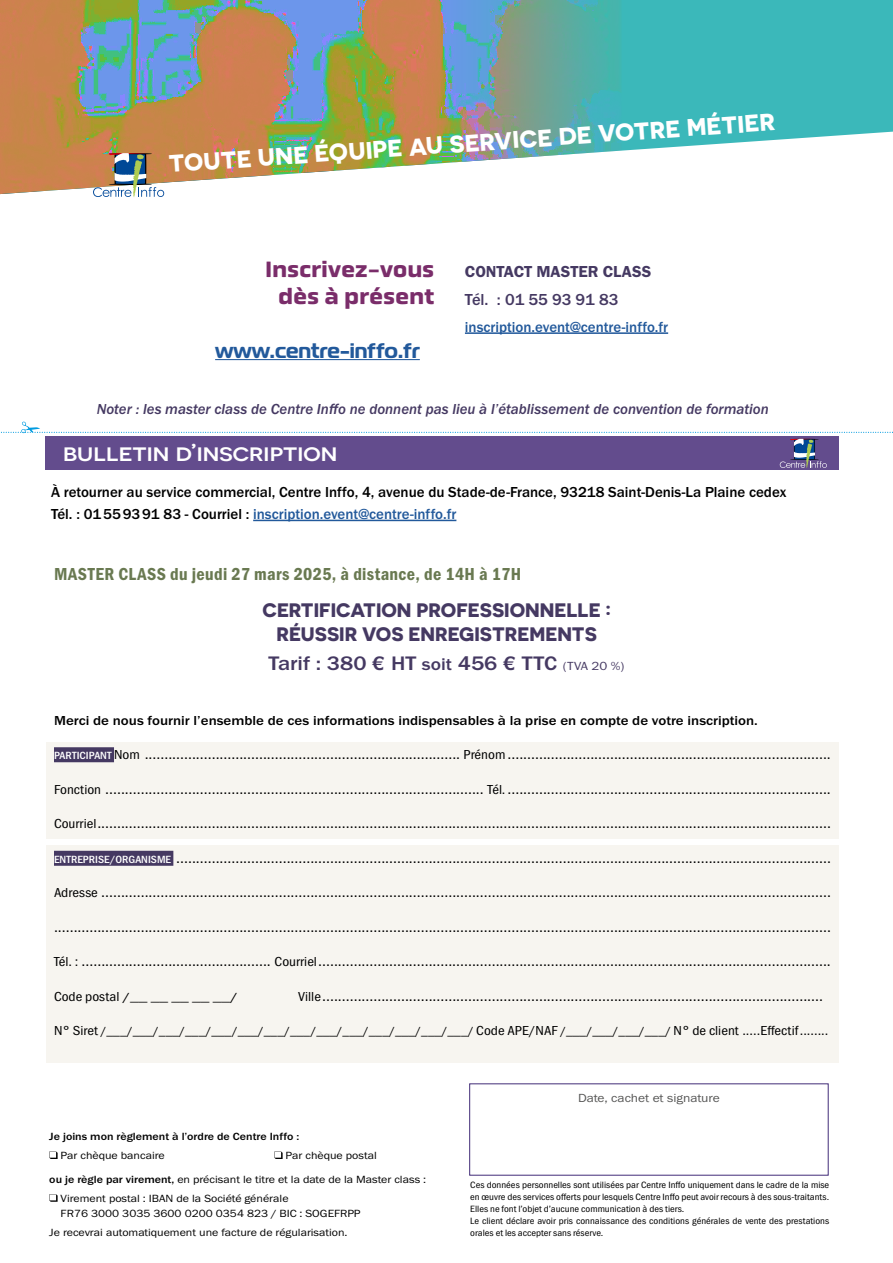
<style>
.page{position:relative;width:893px;height:1263px;background:#fff}
.page>*{position:absolute;margin:0;border:0;box-sizing:border-box;transform-origin:0 0}
.t1{font:500 24.3px "Novecentosanswide";letter-spacing:-.02em;color:#fff;scale:1.11 1}
.t2{font:700 24px "Novecentosanswide";color:#fff}
.t3{font:700 22.5px/27px "Obvia Wide";letter-spacing:-.01em;color:#7a2d6a;text-align:center}
.t4{font:700 21px "Magistral";color:#22599b}
.t5{font:500 20.25px "Franklin Gothic URW";color:#453962;scale:1.11 1}
.t6{font:700 19.5px/24px "Novecentosanswide";color:#453962;text-align:center}
.t7{font:18px "Franklin Gothic URW Con Dem";letter-spacing:.02em;color:#697951}
.t8{font:16.5px "Franklin Gothic URW Dem";color:#453962}
.t9{font:500 16.5px "Franklin Gothic URW";color:#453962}
.t10{font:500 15px/22.2px "Franklin Gothic URW";color:#000}
.t11{font:15px "Franklin Gothic URW Med Ita";color:#453962}
.t12{font:500 15px "Franklin Gothic URW";color:#22599b}
.t13{font:14.85px "Franklin Gothic URW Cond";color:#000;scale:1.11 1}
.t14{font:500 13.5px "Franklin Gothic URW";color:#000;scale:1.11 1}
.t15{font:12.15px "Franklin Gothic URW Cond";color:#000;scale:1.11 1}
.t16{font:12.15px "Franklin Gothic URW Cond";color:#000;scale:1.43 1}
.t17{font:12.15px "Franklin Gothic URW Boo";letter-spacing:-.005em;color:#565655;scale:1.11 1}
.t18{font:10.8px/23.5px "Franklin Gothic URW Boo";color:#000;scale:1.11 1}
.t19{font:500 10.8px "Franklin Gothic URW";color:#000;scale:1.11 1}
.t20{font:9.45px/12px "Franklin Gothic URW Cond";color:#000;scale:1.11 1}
.s1{color:#22599b}
.s2{font-size:17.55px}
.s3{font-family:"Franklin Gothic URW Boo";font-weight:400;font-size:12.15px}
.s4{font-weight:500;font-size:10.8px;color:#fff}
.s5{font-size:13.5px}
.s6{font-family:"Franklin Gothic URW";font-weight:500}
</style>
<div class="page">
<hr style="left:253px;top:520px;width:203px;height:1px;background:#22599b">
<div style="left:622px;top:0;width:271px;height:151px;background:#3bb8ba"></div>
<img style="left:0;top:0;width:622px;height:194px">
<svg style="left:1px;top:422px;width:892px;height:11px"></svg>
<div style="left:46px;top:436px;width:793px;height:33px;background:#634c8d"></div>
<svg style="left:780px;top:439px;width:47px;height:29px"></svg>
<div style="left:47px;top:846px;width:792px;height:217px;background:#f7f5f0"></div>
<div style="left:47px;top:742px;width:792px;height:96px;background:#f7f5f0"></div>
<div style="left:54px;top:747px;width:60px;height:15px;background:#453962"></div>
<div style="left:54px;top:851px;width:119px;height:15px;background:#453962"></div>
<hr style="left:215px;top:359px;width:205px;height:1px;background:#22599b">
<hr style="left:465px;top:332px;width:203px;height:2px;background:#22599b">
<svg style="left:93px;top:153px;width:71px;height:44px"></svg>
<svg style="left:49px;top:1151px;width:9px;height:8px"></svg>
<svg style="left:274px;top:1151px;width:9px;height:8px"></svg>
<svg style="left:49px;top:1194px;width:9px;height:8px"></svg>
<h2 class="t2" style="left:168px;top:149px;width:609px;rotate:-4deg">TOUTE UNE ÉQUIPE AU SERVICE DE VOTRE MÉTIER</h2>
<h3 class="t3" style="left:265px;top:256px;width:171px">Inscrivez-vous dès à présent</h3>
<p class="t8" style="left:465px;top:261px;width:188px">CONTACT MASTER CLASS</p>
<p class="t9" style="left:465px;top:289px;width:155px">Tél. : 01 55 93 91 83</p>
<p class="t12" style="left:465px;top:317px;width:205px">inscription.event@centre-inffo.fr</p>
<h3 class="t4" style="left:215px;top:336px;width:206px">www.centre-inffo.fr</h3>
<p class="t11" style="left:97px;top:400px;width:673px">Noter : les master class de Centre Inffo ne donnent pas lieu à l’établissement de convention de formation</p>
<h1 class="t1" style="left:63px;top:438px;width:249px">bulletin d’inscription</h1>
<p class="t10" style="left:51px;top:480px;width:737px">À retourner au service commercial, Centre Inffo, 4, avenue du Stade-de-France, 93218 Saint-Denis-La Plaine cedex<br>Tél. : 01559391 83 - Courriel : <span class="s1">inscription.event@centre-inffo.fr</span></p>
<p class="t7" style="left:54px;top:562px;width:469px">MASTER CLASS du jeudi 27 mars 2025, à distance, de 14H à 17H</p>
<h3 class="t6" style="left:262px;top:597px;width:350px">CERTIFICATION PROFESSIONNELLE :<br>RÉUSSIR VOS ENREGISTREMENTS</h3>
<h3 class="t5" style="left:268px;top:651px;width:322px">Tarif : 380 € HT <span class="s2">soit</span> 456 € TTC <span class="s3">(TVA 20 %)</span></h3>
<p class="t14" style="left:54px;top:712px;width:636px">Merci de nous fournir l’ensemble de ces informations indispensables à la prise en compte de votre inscription.</p>
<p class="t13" style="left:54px;top:744px;width:701px"><span class="s4">PARTICIPANT</span> <span class="s5">Nom</span> ................................................................................ <span class="s5">Prénom</span>..................................................................................</p>
<p class="t13" style="left:54px;top:778px;width:701px"><span class="s5">Fonction</span> ................................................................................................ <span class="s5">Tél.</span> ..................................................................................</p>
<p class="t13" style="left:54px;top:813px;width:701px"><span class="s5">Courriel</span>..........................................................................................................................................................................................</p>
<p class="t13" style="left:54px;top:847px;width:701px"><span class="s4">ENTREPRISE/ORGANISME</span> ......................................................................................................................................................................</p>
<p class="t13" style="left:54px;top:882px;width:701px"><span class="s5">Adresse</span> .........................................................................................................................................................................................</p>
<p class="t13" style="left:54px;top:916px;width:701px">.....................................................................................................................................................................................................</p>
<p class="t13" style="left:54px;top:951px;width:701px"><span class="s5">Tél. :</span> ................................................ <span class="s5">Courriel</span>..................................................................................................................................</p>
<p class="t16" style="left:54px;top:988px;width:130px"><span class="s5">Code postal</span> /__ __ __ __ __/</p>
<p class="t13" style="left:298px;top:985px;width:474px"><span class="s5">Ville</span>...............................................................................................................................</p>
<p class="t15" style="left:54px;top:1022px;width:699px"><span class="s5">N° Siret</span> /___/___/___/___/___/___/___/___/___/___/___/___/___/___/ <span class="s5">Code APE/NAF</span> /___/___/___/___/ <span class="s5">N° de client .....Effectif........</span></p>
<p class="t19" style="left:49px;top:1129px;width:227px">Je joins mon règlement à l’ordre de Centre Inffo :</p>
<p class="t18" style="left:61px;top:1143px;width:95px">Par chèque bancaire</p>
<p class="t18" style="left:49px;top:1143px;width:341px;text-indent:236px">Par chèque postal<br><span class="s6">ou je règle par virement,</span> en précisant le titre et la date de la Master class :</p>
<p class="t18" style="left:61px;top:1190px;width:272px;line-height:15px">Virement postal : IBAN de la Société générale<br>FR76 3000 3035 3600 0200 0354 823 / BIC : SOGEFRPP</p>
<p class="t18" style="left:49px;top:1220px;width:270px">Je recevrai automatiquement une facture de régularisation.</p>
<p class="t17" style="left:578px;top:1090px;width:129px">Date, cachet et signature</p>
<p class="t20" style="left:470px;top:1178px;width:325px">Ces données personnelles sont utilisées par Centre Inffo uniquement dans le cadre de la mise en œuvre des services offerts pour lesquels Centre Inffo peut avoir recours à des sous-traitants.<br>Elles ne font l’objet d’aucune communication à des tiers.<br>Le client déclare avoir pris connaissance des conditions générales de vente des prestations orales et les accepter sans réserve.</p>
</div>
